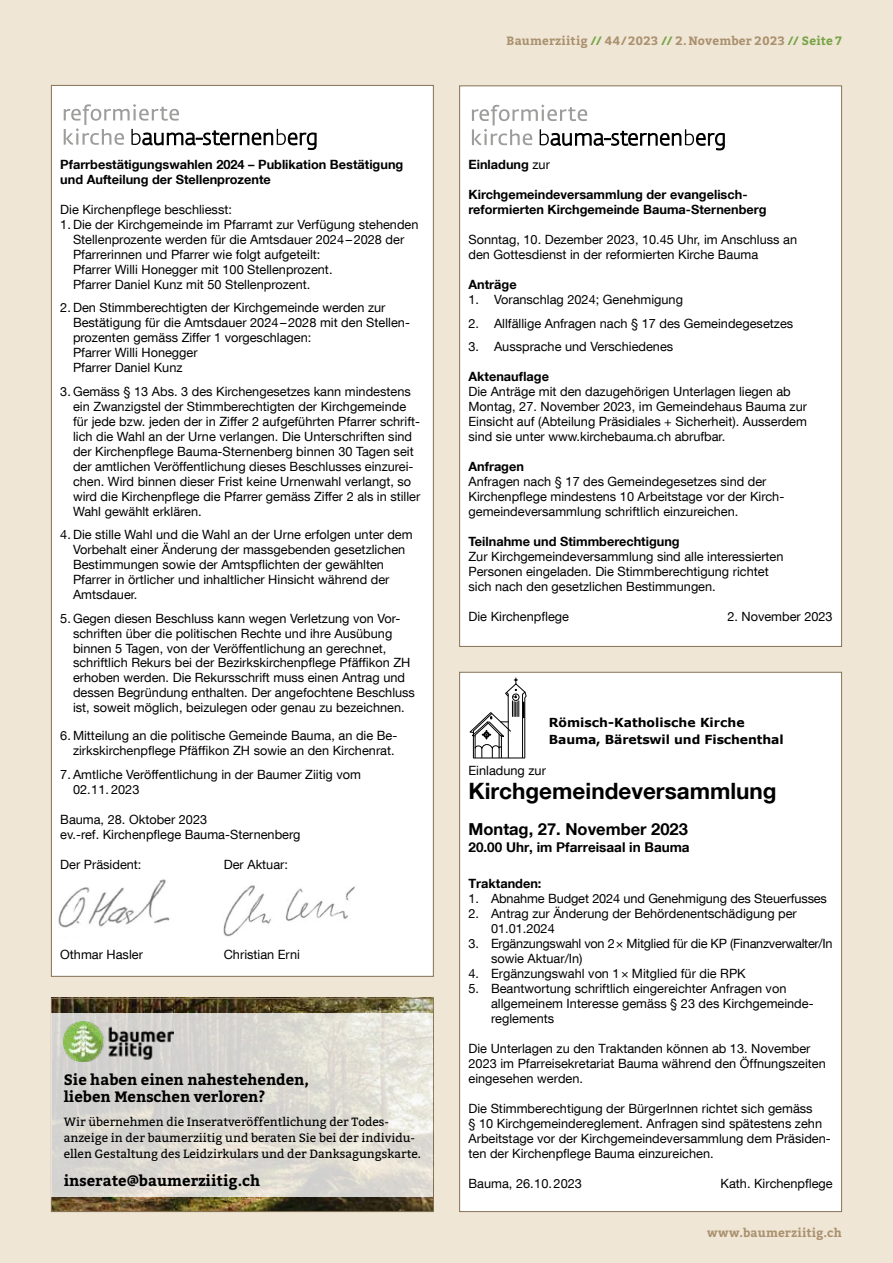
<style>
.page{position:relative;width:893px;height:1263px;background:#f0e6d5}
.page>*{position:absolute;margin:0;border:0;box-sizing:border-box;transform-origin:0 0}
.t1{font:700 22.5px "Helvetica Neue LT Com";color:#000}
.t2{font:700 16.5px "Helvetica Neue LT Com";color:#000}
.t3{font:700 15px/17.2px "Bitter";color:#000}
.t4{font:14.4px "Helvetica Neue";color:#000}
.t5{font:700 13.5px "Helvetica Neue LT Com";color:#000}
.t6{font:12.75px/15px "Helvetica Neue LT Com";color:#000}
.t7{font:700 12.75px/15px "Helvetica Neue LT Com";color:#000}
.t8{font:12.75px/15px "Helvetica Neue LT Com";letter-spacing:-.02em;color:#000}
.t9{font:700 12.45px/17px "Verdana";letter-spacing:-.005em;color:#000}
.t10{font:12px/15.8px "Bitter";color:#000}
.t11{font:700 12px "Bitter";letter-spacing:.015em;color:#aa916f}
.s1{color:#77a447}
.s2{font-weight:400}
</style>
<div class="page">
<div style="left:460px;top:86px;width:382px;height:560px;background:#fff"></div>
<svg style="left:472px;top:105px;width:252px;height:45px"></svg>
<div style="left:51px;top:85px;width:382px;height:891px;background:#fff"></div>
<svg style="left:64px;top:104px;width:252px;height:46px"></svg>
<img style="left:58px;top:879px;width:297px;height:58px">
<div style="left:460px;top:672px;width:382px;height:539px;background:#fff"></div>
<hr style="left:473px;top:758px;width:52px;height:1px;background:#000">
<svg style="left:470px;top:678px;width:57px;height:80px"></svg>
<img style="left:53px;top:1000px;width:379px;height:210px">
<div style="left:51px;top:998px;width:383px;height:214px;border:1px solid #857257"></div>
<svg style="left:52px;top:1013px;width:381px;height:184px;fill:#dbd8d2"></svg>
<img style="left:64px;top:1022px;width:109px;height:39px">
<p class="t7" style="left:60px;top:156px;width:345px">Pfarrbestätigungswahlen 2024 – Publikation Bestätigung und Aufteilung der Stellenprozente</p>
<p class="t6" style="left:60px;top:201px;width:173px">Die Kirchenpflege beschliesst:</p>
<p class="t6" style="left:73px;top:216px;width:347px;text-indent:-13px">1. Die der Kirchgemeinde im Pfarramt zur Verfügung stehenden Stellenprozente werden für die Amtsdauer 2024–2028 der Pfarrerinnen und Pfarrer wie folgt aufgeteilt:<br>Pfarrer Willi Honegger mit 100 Stellenprozent.<br>Pfarrer Daniel Kunz mit 50 Stellenprozent.</p>
<p class="t6" style="left:73px;top:300px;width:338px;text-indent:-13px">2. Den Stimmberechtigten der Kirchgemeinde werden zur Bestätigung für die Amtsdauer 2024–2028 mit den Stellen&shy;prozenten gemäss Ziffer 1 vorgeschlagen:<br>Pfarrer Willi Honegger<br>Pfarrer Daniel Kunz</p>
<p class="t6" style="left:73px;top:383px;width:349px;text-indent:-13px">3. Gemäss § 13 Abs. 3 des Kirchengesetzes kann mindestens ein Zwanzigstel der Stimmberechtigten der Kirchgemeinde für jede bzw. jeden der in Ziffer 2 aufgeführten Pfarrer schrift&shy;lich die Wahl an der Urne verlangen. Die Unterschriften sind der Kirchenpflege Bauma-Sternenberg binnen 30 Tagen seit der amtlichen Veröffentlichung dieses Beschlusses einzurei&shy;chen. Wird binnen dieser Frist keine Urnenwahl verlangt, so wird die Kirchenpflege die Pfarrer gemäss Ziffer 2 als in stiller Wahl gewählt erklären.</p>
<p class="t6" style="left:73px;top:527px;width:341px;text-indent:-13px">4. Die stille Wahl und die Wahl an der Urne erfolgen unter dem Vorbehalt einer Änderung der massgebenden gesetzlichen Bestimmungen sowie der Amtspflichten der gewählten Pfarrer in örtlicher und inhaltlicher Hinsicht während der Amtsdauer.</p>
<p class="t6" style="left:73px;top:610px;width:343px;text-indent:-13px">5. Gegen diesen Beschluss kann wegen Verletzung von Vor&shy;schriften über die politischen Rechte und ihre Ausübung binnen 5 Tagen, von der Veröffentlichung an gerechnet, schriftlich Rekurs bei der Bezirkskirchenpflege Pfäffikon ZH erhoben werden. Die Rekursschrift muss einen Antrag und dessen Begründung enthalten. Der angefochtene Beschluss ist, soweit möglich, beizulegen oder genau zu bezeichnen.</p>
<p class="t6" style="left:60px;top:728px;width:339px;text-align:right">6. Mitteilung an die politische Gemeinde Bauma, an die Be&shy;zirkskirchenpflege Pfäffikon ZH sowie an den Kirchenrat.</p>
<p class="t6" style="left:73px;top:766px;width:289px;text-indent:-13px">7. Amtliche Veröffentlichung in der Baumer Ziitig vom<br>02.11. 2023</p>
<p class="t6" style="left:60px;top:811px;width:242px">Bauma, 28. Oktober 2023<br>ev.-ref. Kirchenpflege Bauma-Sternenberg</p>
<p class="t6" style="left:60px;top:856px;width:83px">Der Präsident:</p>
<p class="t6" style="left:224px;top:856px;width:66px">Der Aktuar:</p>
<p class="t6" style="left:60px;top:946px;width:84px">Othmar Hasler</p>
<p class="t6" style="left:224px;top:946px;width:78px">Christian Erni</p>
<p class="t3" style="left:64px;top:1070px;width:247px">Sie haben einen nahestehenden, lieben Menschen verloren?</p>
<p class="t10" style="left:64px;top:1113px;width:359px">Wir übernehmen die Inseratveröffentlichung der Todes&shy;anzeige in der baumerziitig und beraten Sie bei der individu&shy;ellen Gestaltung des Leidzirkulars und der Danksagungskarte.</p>
<p class="t3" style="left:64px;top:1171px;width:198px">inserate@baumerziitig.ch</p>
<p class="t11" style="left:507px;top:31px;width:337px">Baumerziitig <span class="s1">//</span> 44/ 2023 <span class="s1">//</span> 2.November 2023 <span class="s1">// Seite 7</span></p>
<p class="t7" style="left:468px;top:157px;width:83px">Einladung <span class="s2">zur</span></p>
<p class="t7" style="left:468px;top:187px;width:300px">Kirchgemeindeversammlung der evangelisch&shy;reformierten Kirchgemeinde Bauma-Sternenberg</p>
<p class="t6" style="left:468px;top:232px;width:330px">Sonntag, 10. Dezember 2023, 10.45 Uhr, im Anschluss an den Gottesdienst in der reformierten Kirche Bauma</p>
<p class="t7" style="left:468px;top:277px;width:50px">Anträge</p>
<p class="t6" style="left:468px;top:292px;width:216px">1. Voranschlag 2024; Genehmigung</p>
<p class="t6" style="left:468px;top:315px;width:326px">2. Allfällige Anfragen nach § 17 des Gemeindegesetzes</p>
<p class="t6" style="left:468px;top:339px;width:206px">3. Aussprache und Verschiedenes</p>
<p class="t7" style="left:468px;top:369px;width:82px">Aktenauflage</p>
<p class="t6" style="left:468px;top:384px;width:340px">Die Anträge mit den dazugehörigen Unterlagen liegen ab Montag, 27. November 2023, im Gemeindehaus Bauma zur Einsicht auf (Abteilung Präsidiales + Sicherheit). Ausserdem sind sie unter www.kirchebauma.ch abrufbar.</p>
<p class="t7" style="left:468px;top:459px;width:57px">Anfragen</p>
<p class="t6" style="left:468px;top:474px;width:317px">Anfragen nach § 17 des Gemeindegesetzes sind der<br>Kirchenpflege mindestens 10 Arbeitstage vor der Kirch&shy;gemeindeversammlung schriftlich einzureichen.</p>
<p class="t7" style="left:468px;top:534px;width:213px">Teilnahme und Stimmberechtigung</p>
<p class="t6" style="left:468px;top:549px;width:317px">Zur Kirchgemeindeversammlung sind alle interessierten<br>Personen eingeladen. Die Stimmberechtigung richtet sich nach den gesetzlichen Bestimmungen.</p>
<p class="t6" style="left:468px;top:609px;width:102px">Die Kirchenpflege</p>
<p class="t6" style="left:727px;top:609px;width:107px">2. November 2023</p>
<p class="t9" style="left:549px;top:713px;width:236px">Römisch-Katholische Kir che<br>Bauma, Bäretswil und Fischenthal</p>
<p class="t4" style="left:553px;top:726px;width:247px">umfassend die politischen Gemeinden</p>
<p class="t6" style="left:468px;top:763px;width:79px">Einladung zur</p>
<h1 class="t1" style="left:468px;top:776px;width:310px">Kirchgemeindeversammlung</h1>
<p class="t2" style="left:468px;top:819px;width:221px">Montag, 27. November 2023</p>
<p class="t5" style="left:468px;top:838px;width:223px">20.00 Uhr, im Pfarreisaal in Bauma</p>
<p class="t7" style="left:468px;top:876px;width:74px">Traktanden:</p>
<p class="t6" style="left:468px;top:891px;width:360px">1. Abnahme Budget 2024 und Genehmigung des Steuerfusses</p>
<p class="t6" style="left:491px;top:906px;width:307px;text-indent:-23px">2. Antrag zur Änderung der Behördenentschädigung per<br>01.01.2024</p>
<p class="t8" style="left:491px;top:936px;width:343px;text-indent:-23px">3. Ergänzungswahl von 2× Mitglied für die KP (Finanzverwalter/In sowie Aktuar/In)</p>
<p class="t6" style="left:468px;top:966px;width:279px">4. Ergänzungswahl von 1× Mitglied für die RPK</p>
<p class="t6" style="left:491px;top:981px;width:323px;text-indent:-23px">5. Beantwortung schriftlich eingereichter Anfragen von allgemeinem Interesse gemäss § 23 des Kirchgemeinde&shy;reglements</p>
<p class="t6" style="left:468px;top:1041px;width:359px">Die Unterlagen zu den Traktanden können ab 13. November<br>2023 im Pfarreisekretariat Bauma während den Öffnungszeiten eingesehen werden.</p>
<p class="t6" style="left:468px;top:1101px;width:364px">Die Stimmberechtigung der BürgerInnen richtet sich gemäss<br>§ 10 Kirchgemeindereglement. Anfragen sind spätestens zehn Arbeitstage vor der Kirchgemeindeversammlung dem Präsiden&shy;ten der Kirchenpflege Bauma einzureichen.</p>
<p class="t6" style="left:468px;top:1176px;width:115px">Bauma, 26.10.2023</p>
<p class="t6" style="left:720px;top:1176px;width:114px">Kath. Kirchenpflege</p>
<p class="t11" style="left:707px;top:1224px;width:136px">www.baumerziitig.ch</p>
</div>
